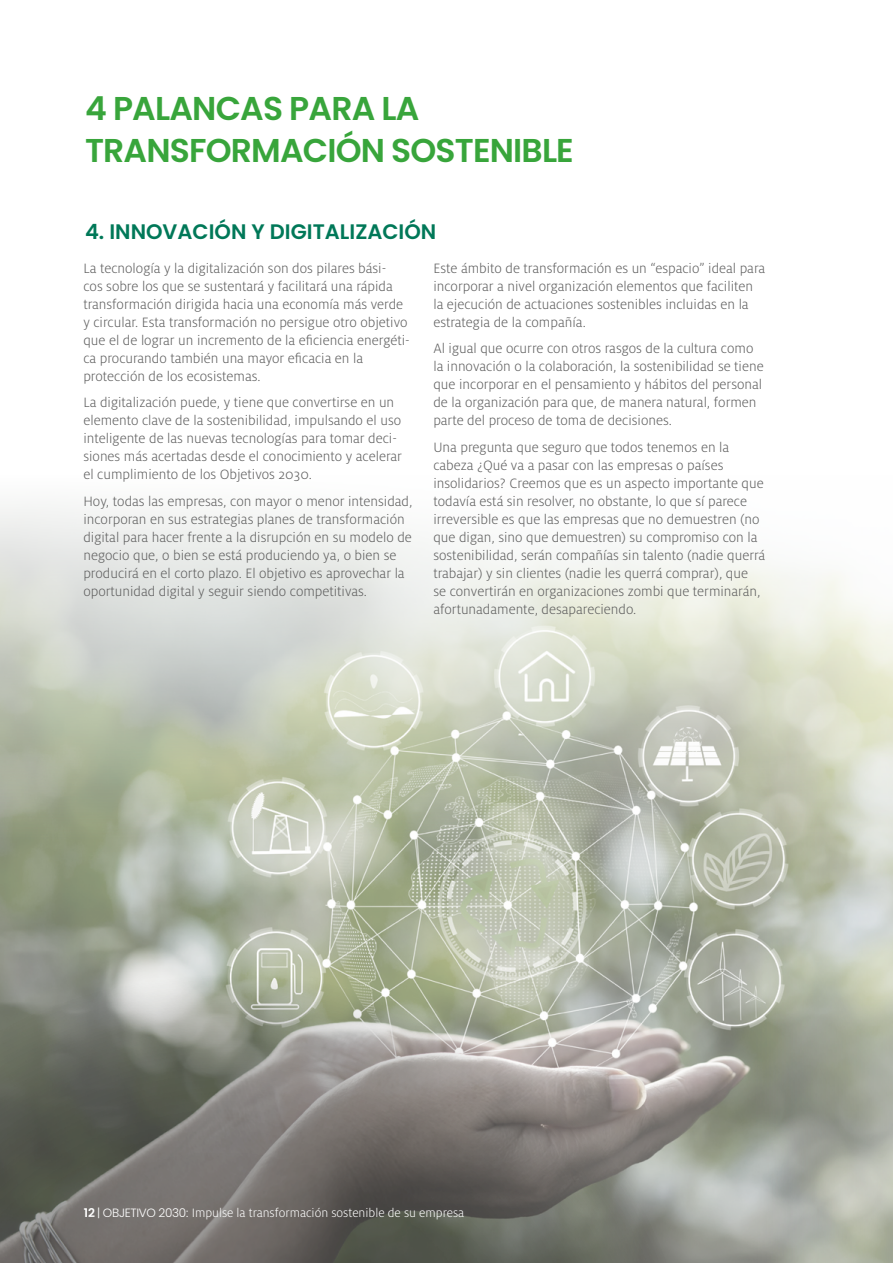
<style>
.page{position:relative;width:893px;height:1263px;background:#fff}
.page>*{position:absolute;margin:0;border:0;box-sizing:border-box;transform-origin:0 0}
.t1{font:600 33px/42px "Poppins";letter-spacing:-.025em;color:#38a53b}
.t2{font:600 21px "Poppins";color:#007858}
.t3{font:300 15px/18px "Milo OT";color:#5e5e5e}
.t4{font:300 13.5px "Milo OT";color:#fff}
.s1{font-family:"Poppins";font-weight:600;font-size:12px}
.s2{font-family:"Poppins";font-size:12px}
</style>
<div class="page">
<img style="left:0;top:841px;width:750px;height:422px">
<svg style="left:0;top:505px;width:750px;height:336px"></svg>
<svg style="left:750px;top:563px;width:143px;height:700px;background:#c1c4b6"></svg>
<svg style="left:0;top:974px;width:690px;height:289px;background:#83827b"></svg>
<h1 class="t1" style="left:85px;top:87px;width:490px">4 PALANCAS PARA LA<br>TRANSFORMACIÓN SOSTENIBLE</h1>
<h2 class="t2" style="left:85px;top:219px;width:353px">4. INNOVACIÓN Y DIGITALIZACIÓN</h2>
<p class="t3" style="left:83px;top:259px;width:328px">La tecnología y la digitalización son dos pilares bási-<br>cos sobre los que se sustentará y facilitará una rápida transformación dirigida hacia una economía más verde y circular. Esta transformación no persigue otro objetivo que el de lograr un incremento de la eficiencia energéti&shy;ca procurando también una mayor eficacia en la protección de los ecosistemas.</p>
<p class="t3" style="left:83px;top:394px;width:320px">La digitalización puede, y tiene que convertirse en un elemento clave de la sostenibilidad, impulsando el uso inteligente de las nuevas tecnologías para tomar deci&shy;siones más acertadas desde el conocimiento y acelerar el cumplimiento de los Objetivos 2030.</p>
<p class="t3" style="left:83px;top:492px;width:331px">Hoy, todas las empresas, con mayor o menor intensidad, incorporan en sus estrategias planes de transformación digital para hacer frente a la disrupción en su modelo de negocio que, o bien se está produciendo ya, o bien se producirá en el corto plazo. El objetivo es aprovechar la oportunidad digital y seguir siendo competitivas.</p>
<p class="t3" style="left:433px;top:259px;width:333px">Este ámbito de transformación es un “espacio” ideal para incorporar a nivel organización elementos que faciliten la ejecución de actuaciones sostenibles incluidas en la estrategia de la compañía.</p>
<p class="t3" style="left:433px;top:340px;width:332px">Al igual que ocurre con otros rasgos de la cultura como la innovación o la colaboración, la sostenibilidad se tiene que incorporar en el pensamiento y hábitos del personal de la organización para que, de manera natural, formen parte del proceso de toma de decisiones.</p>
<p class="t3" style="left:433px;top:438px;width:333px">Una pregunta que seguro que todos tenemos en la cabeza ¿Qué va a pasar con las empresas o países insolidarios? Creemos que es un aspecto importante que todavía está sin resolver, no obstante, lo que sí parece irreversible es que las empresas que no demuestren (no que digan, sino que demuestren) su compromiso con la sostenibilidad, serán compañías sin talento (nadie querrá trabajar) y sin clientes (nadie les querrá comprar), que<br>se convertirán en organizaciones zombi que terminarán, afortunadamente, desapareciendo.</p>
<p class="t4" style="left:84px;top:1206px;width:382px"><span class="s1">12</span> <span class="s2">| OBJETIVO 2030:</span> Impulse la transformación sostenible de su empresa</p>
</div>
